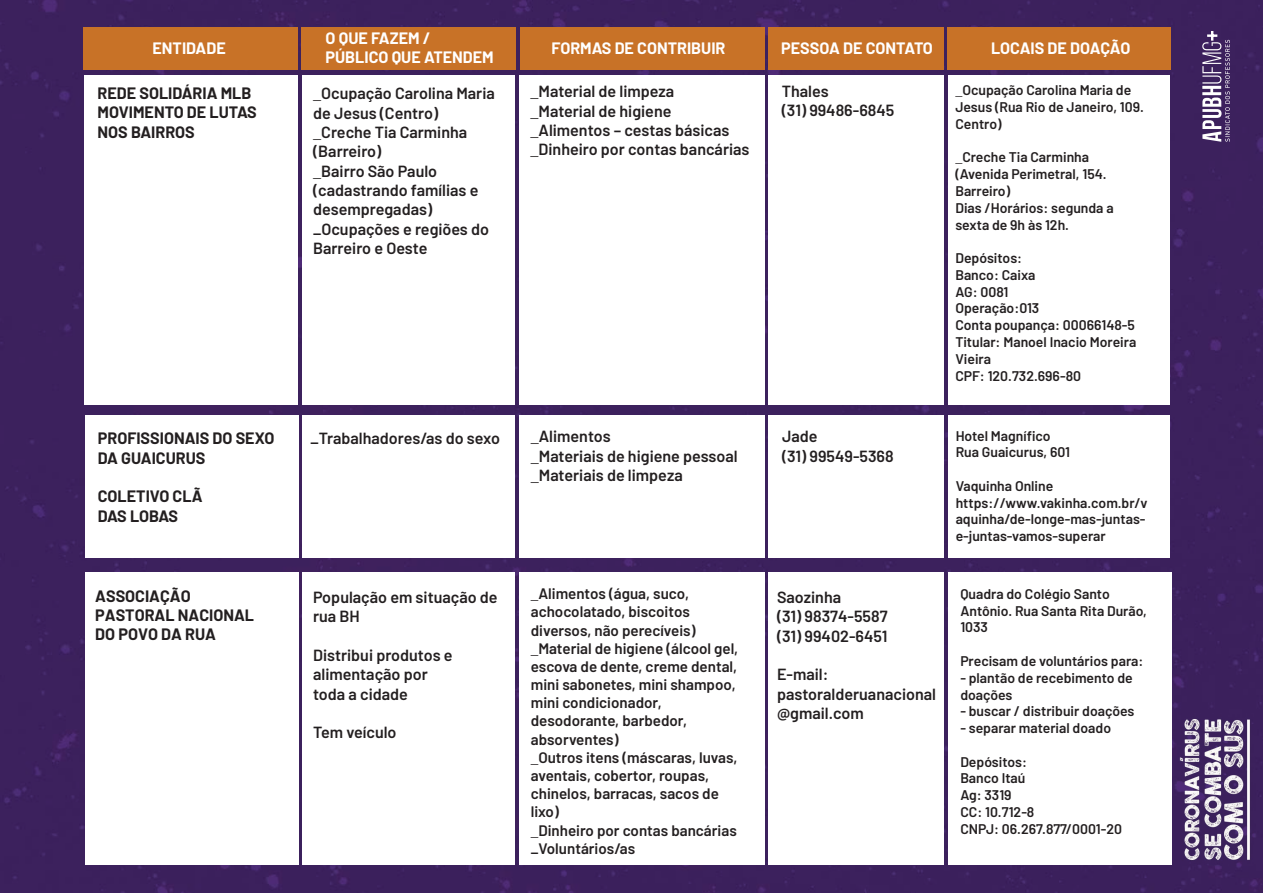
<style>
.page{position:relative;width:1263px;height:893px;background:#3c215d}
.page>*{position:absolute;margin:0;border:0;box-sizing:border-box;transform-origin:0 0}
.t1{font:600 16.05px/19.4px "Barlow";color:#231f20}
.t2{font:700 16.05px/19.4px "Barlow";color:#231f20}
.t3{font:700 16.05px/19.4px "Barlow";color:#fff}
.t4{font:600 15.15px/18.1px "Barlow";color:#231f20}
.t5{font:600 13.95px/16.8px "Barlow";color:#231f20}
.s1{font-family:"Myriad Pro";font-weight:400}
</style>
<div class="page">
<div style="left:84px;top:27px;width:214px;height:43px;background:#c87227"></div>
<div style="left:301px;top:27px;width:214px;height:43px;background:#c87227"></div>
<div style="left:520px;top:27px;width:244px;height:43px;background:#c87227"></div>
<div style="left:768px;top:27px;width:176px;height:43px;background:#c87227"></div>
<div style="left:947px;top:27px;width:223px;height:43px;background:#c87227"></div>
<div style="left:84px;top:75px;width:214px;height:330px;background:#fff"></div>
<div style="left:303px;top:75px;width:212px;height:330px;background:#fff"></div>
<div style="left:519px;top:75px;width:245px;height:330px;background:#fff"></div>
<div style="left:768px;top:75px;width:176px;height:330px;background:#fff"></div>
<div style="left:948px;top:75px;width:222px;height:330px;background:#fff"></div>
<div style="left:85px;top:415px;width:213px;height:143px;background:#fff"></div>
<div style="left:303px;top:415px;width:212px;height:143px;background:#fff"></div>
<div style="left:519px;top:415px;width:245px;height:143px;background:#fff"></div>
<div style="left:768px;top:415px;width:176px;height:143px;background:#fff"></div>
<div style="left:948px;top:415px;width:222px;height:143px;background:#fff"></div>
<div style="left:85px;top:573px;width:213px;height:292px;background:#fff"></div>
<div style="left:303px;top:573px;width:212px;height:292px;background:#fff"></div>
<div style="left:519px;top:573px;width:245px;height:292px;background:#fff"></div>
<div style="left:768px;top:573px;width:176px;height:292px;background:#fff"></div>
<div style="left:948px;top:573px;width:223px;height:292px;background:#fff"></div>
<img style="left:1177px;top:714px;width:77px;height:151px">
<svg style="left:1202px;top:31px;width:28px;height:111px"></svg>
<p class="t3" style="left:153px;top:37px;width:75px">ENTIDADE</p>
<p class="t3" style="left:326px;top:27px;width:170px">O QUE FAZEM /<br>PÚBLICO QUE ATENDEM</p>
<p class="t3" style="left:551px;top:37px;width:176px">FORMAS DE CONTRIBUIR</p>
<p class="t3" style="left:781px;top:37px;width:153px">PESSOA DE CONTATO</p>
<p class="t3" style="left:991px;top:37px;width:141px">LOCAIS DE DOAÇÃO</p>
<p class="t2" style="left:98px;top:82px;width:161px">REDE SOLIDÁRIA MLB<br>MOVIMENTO DE LUTAS<br>NOS BAIRROS</p>
<p class="t1" style="left:313px;top:83px;width:183px"><span class="s1">_</span>Ocupação Carolina Maria de Jesus (Centro) <span class="s1">_</span>Creche Tia Carminha (Barreiro)<br><span class="s1">_</span>Bairro São Paulo (cadastrando famílias e desempregadas) _Ocupações e regiões do<br>Barreiro e Oeste</p>
<p class="t1" style="left:530px;top:81px;width:220px"><span class="s1">_</span>Material de limpeza<br><span class="s1">_</span>Material de higiene <span class="s1">_</span>Alimentos – cestas básicas <span class="s1">_</span>Dinheiro por contas bancárias</p>
<p class="t5" style="left:955px;top:81px;width:190px"><span class="s1">_</span>Ocupação Carolina Maria de<br>Jesus (Rua Rio de Janeiro, 109.<br>Centro)</p>
<p class="t1" style="left:782px;top:80px;width:114px">Thales<br>(31) 99486-6845</p>
<p class="t5" style="left:955px;top:148px;width:160px"><span class="s1">_</span>Creche Tia Carminha (Avenida Perimetral, 154.<br>Barreiro)<br>Dias /Horários: segunda a sexta de 9h às 12h.</p>
<p class="t5" style="left:955px;top:249px;width:182px">Depósitos:<br>Banco: Caixa<br>AG: 0081<br>Operação:013<br>Conta poupança: 00066148-5<br>Titular: Manoel Inacio Moreira<br>Vieira<br>CPF: 120.732.696-80</p>
<p class="t2" style="left:98px;top:428px;width:178px">PROFISSIONAIS DO SEXO<br>DA GUAICURUS</p>
<p class="t2" style="left:98px;top:486px;width:106px">COLETIVO CLÃ<br>DAS LOBAS</p>
<p class="t2" style="left:95px;top:585px;width:160px">ASSOCIAÇÃO<br>PASTORAL NACIONAL<br>DO POVO DA RUA</p>
<p class="t1" style="left:310px;top:428px;width:191px">_Trabalhadores/as do sexo</p>
<p class="t1" style="left:531px;top:426px;width:208px"><span class="s1">_</span>Alimentos<br><span class="s1">_</span>Materiais de higiene pessoal <span class="s1">_</span>Materiais de limpeza</p>
<p class="t1" style="left:313px;top:586px;width:186px">População em situação de rua BH</p>
<p class="t1" style="left:313px;top:644px;width:141px">Distribui produtos e alimentação por toda a cidade</p>
<p class="t1" style="left:313px;top:721px;width:85px">Tem veículo</p>
<p class="t4" style="left:531px;top:583px;width:209px"><span class="s1">_</span>Alimentos (água, suco, achocolatado, biscoitos diversos, não perecíveis) <span class="s1">_</span>Material de higiene (álcool gel, escova de dente, creme dental, mini sabonetes, mini shampoo, mini condicionador, desodorante, barbedor, absorventes)<br><span class="s1">_</span>Outros itens (máscaras, luvas, aventais, cobertor, roupas, chinelos, barracas, sacos de lixo)<br><span class="s1">_</span>Dinheiro por contas bancárias _Voluntários/as</p>
<p class="t1" style="left:782px;top:426px;width:113px">Jade<br>(31) 99549-5368</p>
<p class="t1" style="left:777px;top:586px;width:112px">Saozinha<br>(31) 98374-5587 (31) 99402-6451</p>
<p class="t1" style="left:777px;top:663px;width:161px">E-mail: pastoralderuanacional @gmail.com</p>
<p class="t5" style="left:956px;top:426px;width:116px">Hotel Magnífico<br>Rua Guaicurus, 601</p>
<p class="t5" style="left:956px;top:476px;width:193px">Vaquinha Online https://www.vakinha.com.br/v aquinha/de-longe-mas-juntas&shy;e-juntas-vamos-superar</p>
<p class="t5" style="left:960px;top:584px;width:188px">Quadra do Colégio Santo<br>Antônio. Rua Santa Rita Durão,<br>1033</p>
<p class="t5" style="left:960px;top:651px;width:185px">Precisam de voluntários para:</p>
<p class="t5" style="left:960px;top:668px;width:174px">- plantão de recebimento de doações</p>
<p class="t5" style="left:960px;top:702px;width:176px">- buscar / distribuir doações</p>
<p class="t5" style="left:960px;top:719px;width:152px">- separar material doado</p>
<p class="t5" style="left:960px;top:752px;width:163px">Depósitos:<br>Banco Itaú<br>Ag: 3319<br>CC: 10.712-8<br>CNPJ: 06.267.877/0001-20</p>
</div>
